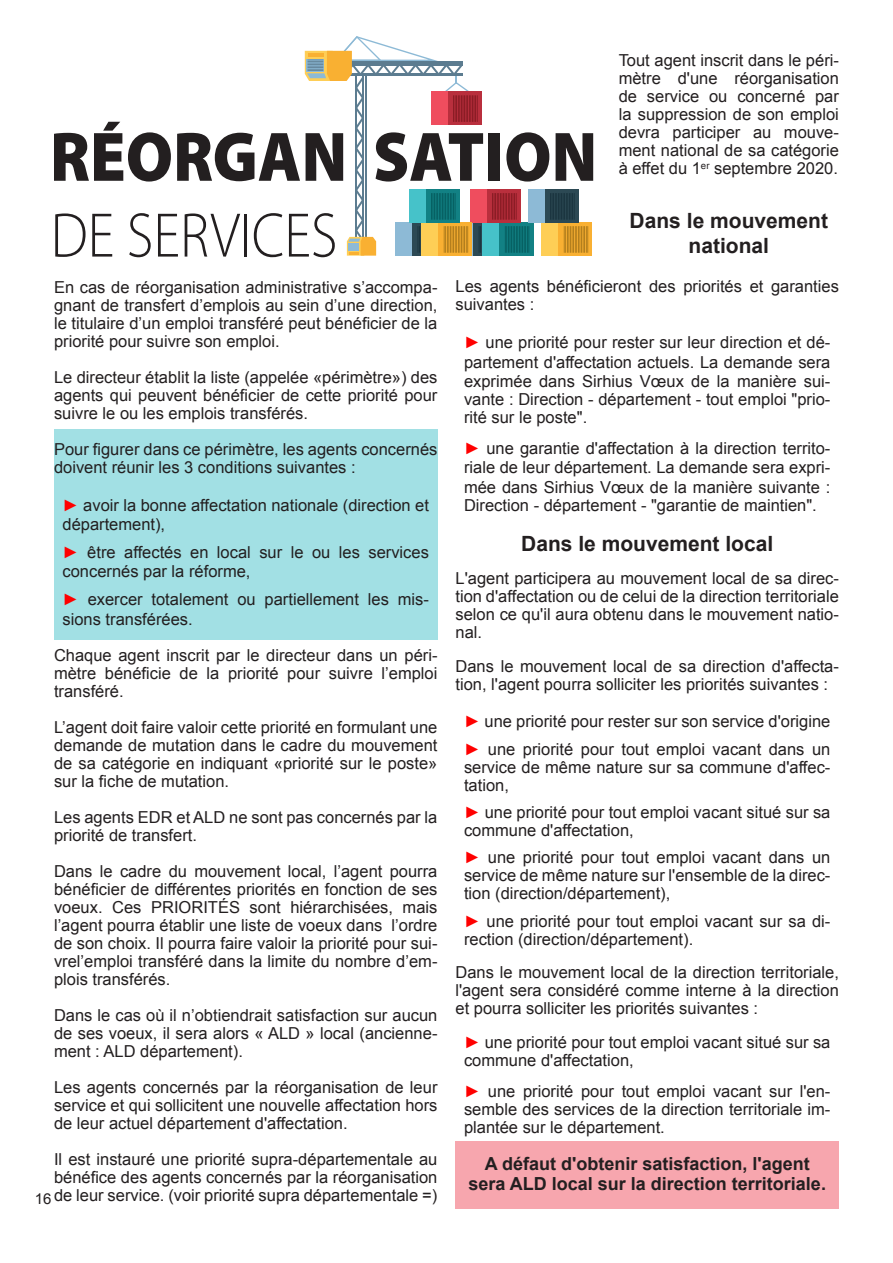
<style>
.page{position:relative;width:893px;height:1263px;background:#fff}
.page>*{position:absolute;margin:0;border:0;box-sizing:border-box;transform-origin:0 0}
.t1{font:700 21px/25.2px "Arial";color:#231f20;text-align:center}
.t2{font:700 18px/19.5px "Arial";color:#231f20;text-align:center}
.t3{font:16.5px/18px "Arial";color:#231f20;text-align:justify}
.t4{font:15px "Arial";color:#231f20}
.s1{font-weight:700;color:#f00}
</style>
<div class="page">
<div style="left:455px;top:1142px;width:384px;height:67px;background:#f7a6ae"></div>
<div style="left:54px;top:429px;width:383px;height:211px;background:#a2e0e4"></div>
<svg style="left:54px;top:36px;width:539px;height:221px"></svg>
<p class="t3" style="left:54px;top:278px;width:385px">En cas de réorganisation administrative s’accompa&shy;gnant de transfert d’emplois au sein d’une direction, le titulaire d’un emploi transféré peut bénéficier de la priorité pour suivre son emploi.</p>
<p class="t3" style="left:54px;top:368px;width:385px">Le directeur établit la liste (appelée «périmètre») des agents qui peuvent bénéficier de cette priorité pour suivre le ou les emplois transférés.</p>
<p class="t3" style="left:54px;top:440px;width:385px">Pour figurer dans ce périmètre, les agents concernés doivent réunir les 3 conditions suivantes :</p>
<p class="t3" style="left:63px;top:495px;width:368px;line-height:19.8px"><span class="s1">►</span> avoir la bonne affectation nationale (direction et département),</p>
<p class="t3" style="left:63px;top:542px;width:368px;line-height:19.8px"><span class="s1">►</span> être affectés en local sur le ou les services concernés par la réforme,</p>
<p class="t3" style="left:63px;top:589px;width:368px;line-height:19.8px"><span class="s1">►</span> exercer totalement ou partiellement les mis&shy;sions transférées.</p>
<p class="t3" style="left:54px;top:646px;width:385px">Chaque agent inscrit par le directeur dans un péri&shy;mètre bénéficie de la priorité pour suivre l’emploi transféré.</p>
<p class="t3" style="left:54px;top:718px;width:385px">L’agent doit faire valoir cette priorité en formulant une demande de mutation dans le cadre du mouvement de sa catégorie en indiquant «priorité sur le poste» sur la fiche de mutation.</p>
<p class="t3" style="left:54px;top:808px;width:385px">Les agents EDR et ALD ne sont pas concernés par la priorité de transfert.</p>
<p class="t3" style="left:54px;top:862px;width:385px">Dans le cadre du mouvement local, l’agent pourra bénéficier de différentes priorités en fonction de ses voeux. Ces PRIORITÉS sont hiérarchisées, mais l’agent pourra établir une liste de voeux dans l’ordre de son choix. Il pourra faire valoir la priorité pour sui&shy;vrel’emploi transféré dans la limite du nombre d’em&shy;plois transférés.</p>
<p class="t3" style="left:54px;top:1006px;width:385px">Dans le cas où il n’obtiendrait satisfaction sur aucun de ses voeux, il sera alors « ALD » local (ancienne&shy;ment : ALD département).</p>
<p class="t3" style="left:54px;top:1078px;width:385px">Les agents concernés par la réorganisation de leur service et qui sollicitent une nouvelle affectation hors de leur actuel département d'affectation.</p>
<p class="t3" style="left:54px;top:1150px;width:385px">Il est instauré une priorité supra-départementale au bénéfice des agents concernés par la réorganisation de leur service. (voir priorité supra départementale =)</p>
<p class="t4" style="left:35px;top:1189px;width:18px">16</p>
<p class="t3" style="left:619px;top:51px;width:222px">Tout agent inscrit dans le péri&shy;mètre d'une réorganisation de service ou concerné par la suppression de son emploi devra participer au mouve&shy;ment national de sa catégorie à effet du 1<sup>er</sup> septembre 2020.</p>
<p class="t1" style="left:630px;top:208px;width:200px">Dans le mouvement national</p>
<p class="t3" style="left:455px;top:277px;width:385px">Les agents bénéficieront des priorités et garanties suivantes :</p>
<p class="t3" style="left:464px;top:332px;width:368px;line-height:19.8px"><span class="s1">►</span> une priorité pour rester sur leur direction et dé&shy;partement d'affectation actuels. La demande sera exprimée dans Sirhius Vœux de la manière sui-</p>
<p class="t3" style="left:464px;top:391px;width:368px">vante : Direction - département - tout emploi "prio&shy;rité sur le poste".</p>
<p class="t3" style="left:464px;top:438px;width:368px;line-height:19.8px"><span class="s1">►</span> une garantie d'affectation à la direction territo&shy;riale de leur département. La demande sera expri&shy;mée dans Sirhius Vœux de la manière suivante :</p>
<p class="t3" style="left:464px;top:497px;width:354px">Direction - département - "garantie de maintien".</p>
<p class="t1" style="left:521px;top:532px;width:254px">Dans le mouvement local</p>
<p class="t3" style="left:455px;top:570px;width:385px">L'agent participera au mouvement local de sa direc&shy;tion d'affectation ou de celui de la direction territoriale selon ce qu'il aura obtenu dans le mouvement natio&shy;nal.</p>
<p class="t3" style="left:455px;top:657px;width:385px">Dans le mouvement local de sa direction d'affecta&shy;tion, l'agent pourra solliciter les priorités suivantes :</p>
<p class="t3" style="left:464px;top:713px;width:368px"><span class="s1">►</span> une priorité pour rester sur son service d'origine</p>
<p class="t3" style="left:464px;top:740px;width:368px"><span class="s1">►</span> une priorité pour tout emploi vacant dans un service de même nature sur sa commune d'affec&shy;tation,</p>
<p class="t3" style="left:464px;top:803px;width:368px"><span class="s1">►</span> une priorité pour tout emploi vacant situé sur sa commune d'affectation,</p>
<p class="t3" style="left:464px;top:848px;width:368px"><span class="s1">►</span> une priorité pour tout emploi vacant dans un service de même nature sur l'ensemble de la direc&shy;tion (direction/département),</p>
<p class="t3" style="left:464px;top:912px;width:368px"><span class="s1">►</span> une priorité pour tout emploi vacant sur sa di&shy;rection (direction/département).</p>
<p class="t3" style="left:455px;top:963px;width:385px">Dans le mouvement local de la direction territoriale, l'agent sera considéré comme interne à la direction et pourra solliciter les priorités suivantes :</p>
<p class="t3" style="left:464px;top:1034px;width:368px"><span class="s1">►</span> une priorité pour tout emploi vacant situé sur sa commune d'affectation,</p>
<p class="t3" style="left:464px;top:1082px;width:368px"><span class="s1">►</span> une priorité pour tout emploi vacant sur l'en&shy;semble des services de la direction territoriale im&shy;plantée sur le département.</p>
<p class="t2" style="left:468px;top:1155px;width:359px">A défaut d'obtenir satisfaction, l'agent sera ALD local sur la direction territoriale.</p>
</div>
